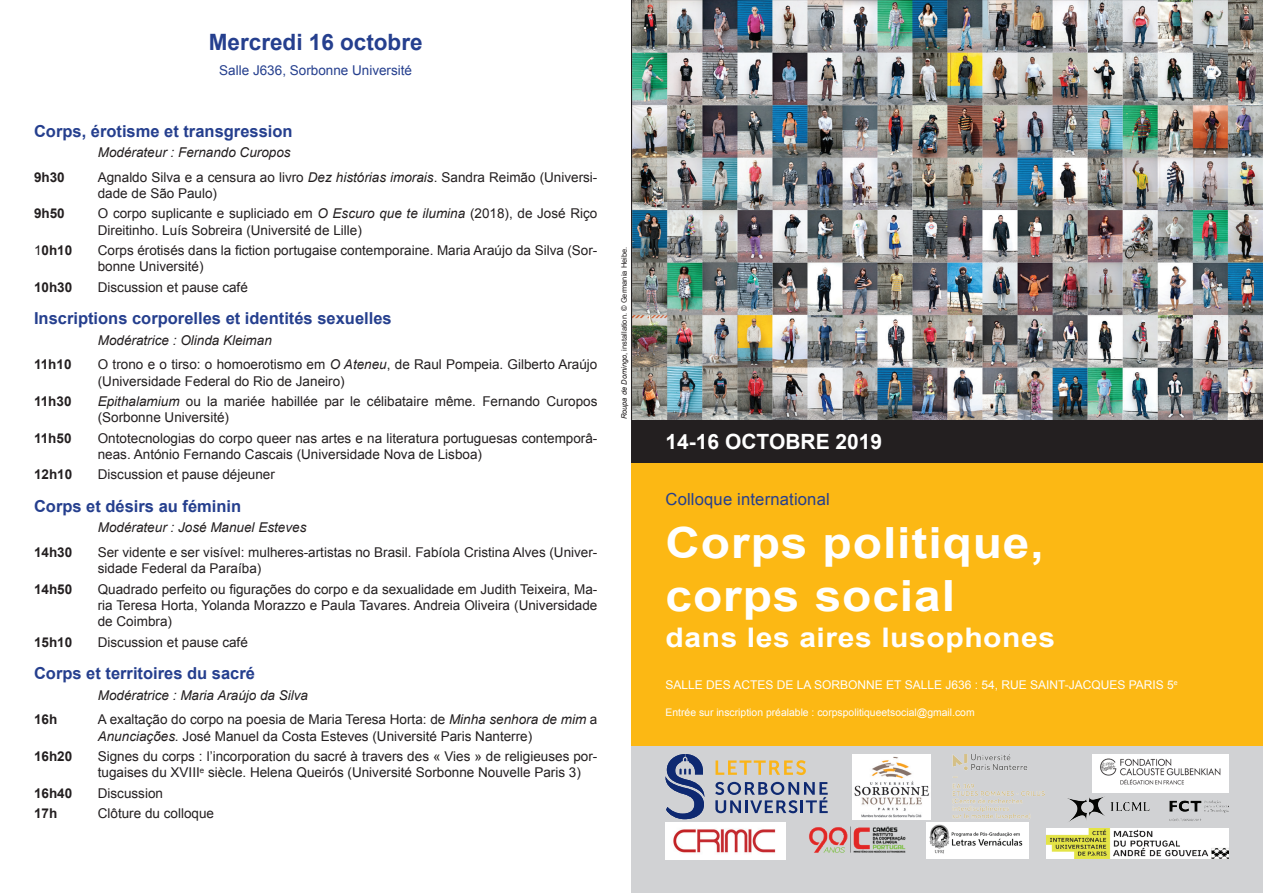
<style>
.page{position:relative;width:1263px;height:893px;background:#fff}
.page>*{position:absolute;margin:0;border:0;box-sizing:border-box;transform-origin:0 0}
.t1{font:700 43.05px/52.9px "Arial";letter-spacing:.02em;color:#fff;scale:1.11 1}
.t2{font:700 27px "Arial";letter-spacing:.02em;color:#fff;scale:1.11 1}
.t3{font:700 22.5px "Arial";color:#253f8e}
.t4{font:700 21px "Arial";color:#fff}
.t5{font:16.65px "Arial";letter-spacing:.01em;color:#253f8e}
.t6{font:700 16.5px "Arial";color:#253f8e}
.t7{font:13.5px/16.2px "Arial";color:#231f20}
.t8{font:italic 13.5px "Arial";color:#231f20}
.t9{font:700 13.5px "Arial";color:#231f20}
.t10{font:13.5px "Arial";color:#253f8e}
.t11{font:12px "Arial";color:#fff}
.t12{font:10.35px "Arial";color:#fff}
.t13{font:7.5px "Arial";color:#231f20}
.s1{font-style:italic}
.s2{font-weight:400}
</style>
<div class="page">
<div style="left:631px;top:746px;width:632px;height:147px;background:#d1d2d4"></div>
<div style="left:631px;top:0;width:632px;height:580px;background:#231f20"></div>
<div style="left:631px;top:463px;width:632px;height:283px;background:#fcb814"></div>
<svg style="left:715px;top:760px;width:91px;height:15px"></svg>
<svg style="left:665px;top:754px;width:40px;height:65px"></svg>
<svg style="left:715px;top:782px;width:113px;height:31px"></svg>
<img style="left:632px;top:0;width:631px;height:419px">
<img style="left:665px;top:823px;width:120px;height:37px">
<img style="left:809px;top:826px;width:97px;height:27px">
<img style="left:1067px;top:797px;width:162px;height:25px">
<img style="left:952px;top:754px;width:92px;height:65px">
<img style="left:927px;top:822px;width:101px;height:37px">
<img style="left:1092px;top:754px;width:137px;height:39px">
<img style="left:852px;top:754px;width:78px;height:65px">
<img style="left:1046px;top:828px;width:183px;height:31px">
<h3 class="t3" style="left:209px;top:27px;width:215px">Mercredi 16 octobre</h3>
<p class="t10" style="left:219px;top:62px;width:194px">Salle J636, Sorbonne Université</p>
<p class="t6" style="left:34px;top:120px;width:260px">Corps, érotisme et transgression</p>
<p class="t8" style="left:98px;top:144px;width:194px">Modérateur : Fernando Curopos</p>
<p class="t9" style="left:34px;top:168px;width:32px">9h30</p>
<p class="t7" style="left:98px;top:169px;width:501px">Agnaldo Silva e a censura ao livro <span class="s1">Dez histórias imorais</span>. Sandra Reimão (Universi&shy;dade de São Paulo)</p>
<p class="t9" style="left:34px;top:205px;width:32px">9h50</p>
<p class="t7" style="left:98px;top:206px;width:501px">O corpo suplicante e supliciado em <span class="s1">O Escuro que te ilumina</span> (2018), de José Riço<br>Direitinho. Luís Sobreira (Université de Lille)</p>
<p class="t9" style="left:34px;top:241px;width:40px"><span class="s2">1</span>0h10</p>
<p class="t7" style="left:98px;top:242px;width:501px">Corps érotisés dans la fiction portugaise contemporaine. Maria Araújo da Silva (Sor&shy;bonne Université)</p>
<p class="t9" style="left:34px;top:278px;width:40px">10h30</p>
<p class="t7" style="left:98px;top:279px;width:152px">Discussion et pause café</p>
<p class="t6" style="left:34px;top:307px;width:359px">Inscriptions corporelles et identités sexuelles</p>
<p class="t8" style="left:98px;top:331px;width:176px">Modératrice : Olinda Kleiman</p>
<p class="t9" style="left:34px;top:356px;width:39px">11h10</p>
<p class="t7" style="left:98px;top:357px;width:501px">O trono e o tirso: o homoerotismo em <span class="s1">O Ateneu</span>, de Raul Pompeia. Gilberto Araújo (Universidade Federal do Rio de Janeiro)</p>
<p class="t9" style="left:34px;top:392px;width:39px">11h30</p>
<p class="t7" style="left:98px;top:393px;width:501px"><span class="s1">Epithalamium</span> ou la mariée habillée par le célibataire même. Fernando Curopos (Sorbonne Université)</p>
<p class="t9" style="left:34px;top:429px;width:39px">11h50</p>
<p class="t7" style="left:98px;top:430px;width:501px">Ontotecnologias do corpo queer nas artes e na literatura portuguesas contemporâ&shy;neas. António Fernando Cascais (Universidade Nova de Lisboa)</p>
<p class="t9" style="left:34px;top:466px;width:40px">12h10</p>
<p class="t7" style="left:98px;top:467px;width:179px">Discussion et pause déjeuner</p>
<p class="t6" style="left:34px;top:495px;width:209px">Corps et désirs au féminin</p>
<p class="t8" style="left:98px;top:519px;width:210px">Modérateur : José Manuel Esteves</p>
<p class="t9" style="left:34px;top:543px;width:40px">14h30</p>
<p class="t7" style="left:98px;top:544px;width:501px">Ser vidente e ser visível: mulheres-artistas no Brasil. Fabíola Cristina Alves (Univer&shy;sidade Federal da Paraíba)</p>
<p class="t9" style="left:34px;top:580px;width:40px">14h50</p>
<p class="t7" style="left:98px;top:581px;width:501px;text-align:justify">Quadrado perfeito ou figurações do corpo e da sexualidade em Judith Teixeira, Ma&shy;ria Teresa Horta, Yolanda Morazzo e Paula Tavares. Andreia Oliveira (Universidade de Coimbra)</p>
<p class="t9" style="left:34px;top:633px;width:40px">15h10</p>
<p class="t7" style="left:98px;top:634px;width:152px">Discussion et pause café</p>
<p class="t6" style="left:34px;top:662px;width:222px">Corps et territoires du sacré</p>
<p class="t8" style="left:98px;top:686px;width:212px">Modératrice : Maria Araújo da Silva</p>
<p class="t9" style="left:34px;top:711px;width:25px">16h</p>
<p class="t7" style="left:98px;top:712px;width:501px">A exaltação do corpo na poesia de Maria Teresa Horta: de <span class="s1">Minha senhora de mim</span> a<br><span class="s1">Anunciações.</span> José Manuel da Costa Esteves (Université Paris Nanterre)</p>
<p class="t9" style="left:34px;top:747px;width:40px">16h20</p>
<p class="t7" style="left:98px;top:748px;width:501px">Signes du corps : l’incorporation du sacré à travers des « Vies » de religieuses por&shy;tugaises du XVIII<sup>e</sup> siècle. Helena Queirós (Université Sorbonne Nouvelle Paris 3)</p>
<p class="t9" style="left:34px;top:784px;width:40px">16h40</p>
<p class="t7" style="left:98px;top:785px;width:67px">Discussion</p>
<p class="t9" style="left:34px;top:804px;width:25px">17h</p>
<p class="t7" style="left:98px;top:805px;width:118px">Clôture du colloque</p>
<p class="t13" style="left:619px;top:419px;width:174px;rotate:-90deg"><span class="s1">Roupa de Domingo</span>, installation. © Germania Heibe.</p>
<h3 class="t4" style="left:665px;top:428px;width:218px">14-16 OCTOBRE 2019</h3>
<p class="t5" style="left:665px;top:489px;width:166px">Colloque international</p>
<h1 class="t1" style="left:665px;top:518px;width:342px">Corps politique, corps social</h1>
<h2 class="t2" style="left:665px;top:620px;width:352px">dans les aires lusophones</h2>
<p class="t11" style="left:665px;top:677px;width:514px">SALLE DES ACTES DE LA SORBONNE ET SALLE J636 : 54, RUE SAINT-JACQUES PARIS 5<sup>e</sup></p>
<p class="t12" style="left:665px;top:705px;width:311px">Entrée sur inscription préalable : corpspolitiqueetsocial@gmail.com</p>
</div>
